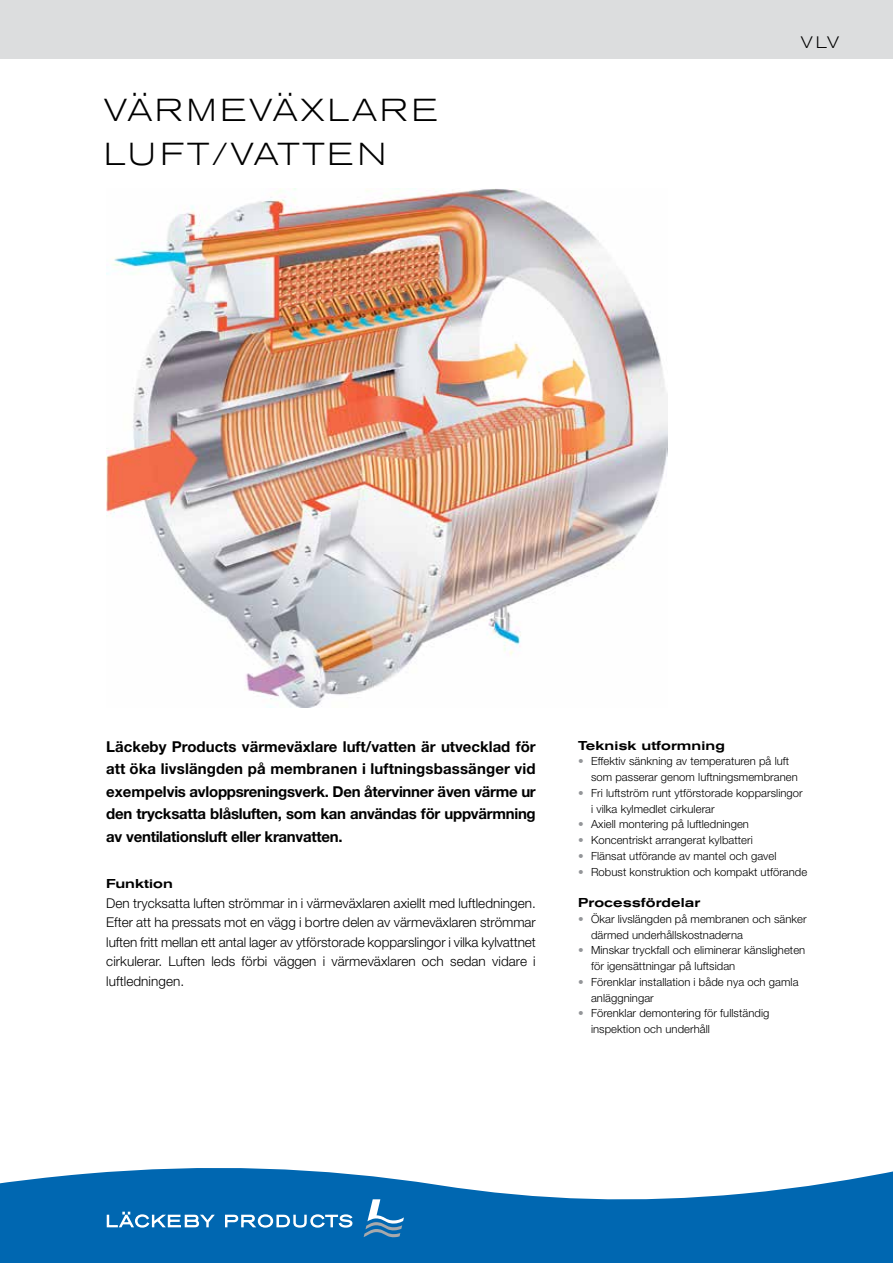
<style>
.page{position:relative;width:893px;height:1263px;background:#fff}
.page>*{position:absolute;margin:0;border:0;box-sizing:border-box;transform-origin:0 0}
.t1{font:300 expanded 31.5px/43.8px "Akzidenz Grotesk BE";letter-spacing:.09em;color:#000}
.t2{font:300 expanded 16.5px "Akzidenz Grotesk BE";color:#000}
.t3{font:700 15px/22.5px "Helvetica Neue";letter-spacing:-.015em;color:#000;text-align:justify}
.t4{font:300 13.5px/19.5px "Helvetica Neue";letter-spacing:.005em;color:#000;text-align:justify}
.t5{font:500 expanded 12.75px "Akzidenz Grotesk BE";letter-spacing:.005em;color:#000}
.t6{font:300 11.25px/15.8px "Helvetica Neue";letter-spacing:.005em;color:#000}
.s1{color:#939598}
</style>
<div class="page">
<svg style="left:0;top:1168px;width:893px;height:95px;fill:#0067b1"></svg>
<div style="left:0;top:0;width:893px;height:58px;background:#dcddde"></div>
<svg style="left:364px;top:1199px;width:40px;height:38px"></svg>
<svg style="left:106px;top:1211px;width:110px;height:17px"></svg>
<svg style="left:224px;top:1214px;width:129px;height:14px"></svg>
<img style="left:106px;top:189px;width:561px;height:518px">
<h1 class="t1" style="left:104px;top:89px;width:335px">VÄRMEVÄXLARE<br>LUFT/VATTEN</h1>
<h2 class="t2" style="left:801px;top:32px;width:40px">VLV</h2>
<p class="t3" style="left:106px;top:735px;width:431px">Läckeby Products värmeväxlare luft/vatten är utvecklad för att öka livslängden på membranen i luftningsbassänger vid exempelvis avloppsreningsverk. Den återvinner även värme ur den trycksatta blåsluften, som kan användas för uppvärmning av ventilationsluft eller kranvatten.</p>
<p class="t5" style="left:106px;top:876px;width:68px">Funktion</p>
<p class="t4" style="left:106px;top:893px;width:431px">Den trycksatta luften strömmar in i värmeväxlaren axiellt med luftledningen.<br>Efter att ha pressats mot en vägg i bortre delen av värmeväxlaren strömmar luften fritt mellan ett antal lager av ytförstorade kopparslingor i vilka kylvattnet cirkulerar. Luften leds förbi väggen i värmeväxlaren och sedan vidare i luftledningen.</p>
<p class="t5" style="left:578px;top:738px;width:148px">Teknisk utformning</p>
<p class="t6" style="left:591px;top:753px;width:208px;text-indent:-13px"><span class="s1">•</span> Effektiv sänkning av temperaturen på luft som passerar genom luftningsmembranen</p>
<p class="t6" style="left:591px;top:785px;width:213px;text-indent:-13px"><span class="s1">•</span> Fri luftström runt ytförstorade kopparslingor i vilka kylmedlet cirkulerar</p>
<p class="t6" style="left:578px;top:816px;width:172px"><span class="s1">•</span> Axiell montering på luftledningen</p>
<p class="t6" style="left:578px;top:832px;width:176px"><span class="s1">•</span> Koncentriskt arrangerat kylbatteri</p>
<p class="t6" style="left:578px;top:848px;width:200px"><span class="s1">•</span> Flänsat utförande av mantel och gavel</p>
<p class="t6" style="left:578px;top:863px;width:230px"><span class="s1">•</span> Robust konstruktion och kompakt utförande</p>
<p class="t5" style="left:578px;top:895px;width:124px">Processfördelar</p>
<p class="t6" style="left:591px;top:911px;width:217px;text-indent:-13px"><span class="s1">•</span> Ökar livslängden på membranen och sänker därmed underhållskostnaderna</p>
<p class="t6" style="left:591px;top:942px;width:216px;text-indent:-13px"><span class="s1">•</span> Minskar tryckfall och eliminerar känsligheten för igensättningar på luftsidan</p>
<p class="t6" style="left:591px;top:974px;width:209px;text-indent:-13px"><span class="s1">•</span> Förenklar installation i både nya och gamla anläggningar</p>
<p class="t6" style="left:591px;top:1005px;width:180px;text-indent:-13px"><span class="s1">•</span> Förenklar demontering för fullständig inspektion och underhåll</p>
</div>
